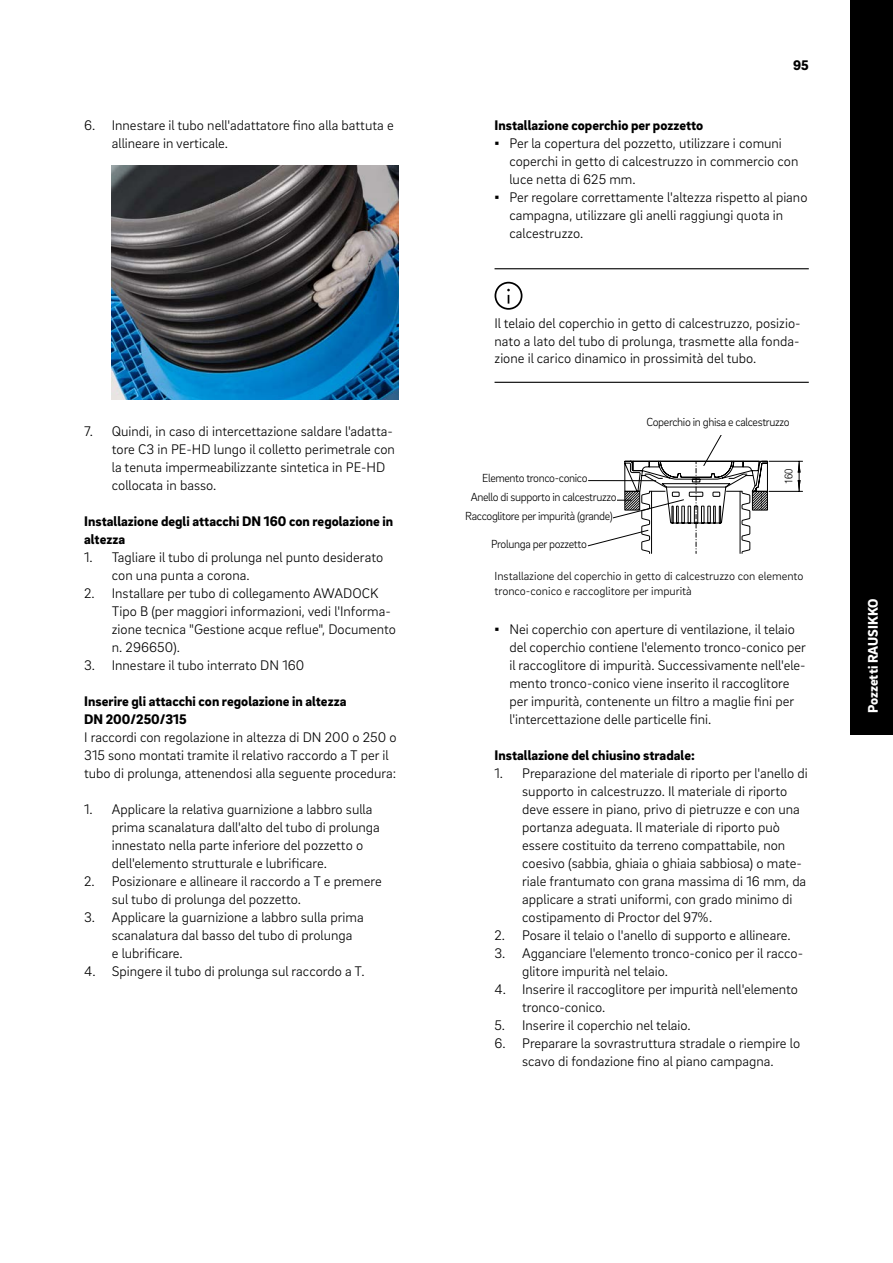
<style>
.page{position:relative;width:893px;height:1263px;background:#fff}
.page>*{position:absolute;margin:0;border:0;box-sizing:border-box;transform-origin:0 0}
._16__Body_text_-_9_5{font:300 14.25px/18px "Brix Sans";color:#000}
.RT__Subline_-_9_5pt{font:900 14.25px/18px "Brix Sans";color:#000}
._46__Info_text_-_9_5{font:300 14.25px/17.9px "Brix Sans";color:#000;text-align:justify}
.t1{font:900 14.25px "Brix Sans";color:#fff}
.MP__Page_numbers_RT{font:900 14.25px "Brix Sans";color:#000}
._30__Caption_-_8pt{font:300 12px "Brix Sans";letter-spacing:-.03em;color:#000}
._30__Caption_-_8pt-2{font:300 12px/15px "Brix Sans";color:#000}
.t2{font:300 condensed 10.95px "Helvetica Neue LT Com";color:#000}
.s1{font-family:"Arial";font-weight:400}
</style>
<div class="page">
<hr style="left:495px;top:268px;width:314px;height:1px;background:#000">
<hr style="left:495px;top:382px;width:314px;height:1px;background:#000">
<img style="left:112px;top:166px;width:286px;height:234px">
<svg style="left:495px;top:282px;width:27px;height:28px"></svg>
<hr style="left:799px;top:461px;width:1px;height:30px;background:#000">
<hr style="left:769px;top:461px;width:33px;height:1px;background:#000">
<hr style="left:769px;top:491px;width:33px;height:1px;background:#000">
<svg style="left:798px;top:462px;width:2px;height:10px"></svg>
<svg style="left:798px;top:480px;width:2px;height:11px"></svg>
<svg style="left:588px;top:435px;width:180px;height:119px"></svg>
<div style="left:465px;top:491px;width:152px;height:18px;background:#fff"></div>
<div style="left:455px;top:510px;width:158px;height:18px;background:#fff"></div>
<div style="left:850px;top:0;width:43px;height:734px;background:#000"></div>
<p class="_16__Body_text_-_9_5" style="left:112px;top:115px;width:283px;text-indent:-28px">6. Innestare il tubo nell'adattatore fino alla battuta e allineare in verticale.</p>
<p class="_16__Body_text_-_9_5" style="left:112px;top:421px;width:285px;text-indent:-28px">7. Quindi, in caso di intercettazione saldare l'adatta&shy;tore C3 in PE-HD lungo il colletto perimetrale con la tenuta impermeabilizzante sintetica in PE-HD collocata in basso.</p>
<p class="RT__Subline_-_9_5pt" style="left:84px;top:511px;width:311px">Installazione degli attacchi DN 160 con regolazione in altezza</p>
<p class="_16__Body_text_-_9_5" style="left:112px;top:547px;width:273px;text-indent:-28px">1. Tagliare il tubo di prolunga nel punto desiderato con una punta a corona.</p>
<p class="_16__Body_text_-_9_5" style="left:112px;top:583px;width:286px;text-indent:-28px">2. Installare per tubo di collegamento AWADOCK Tipo B (per maggiori informazioni, vedi l'Informa&shy;zione tecnica "Gestione acque reflue", Documento n. 296650).</p>
<p class="_16__Body_text_-_9_5" style="left:84px;top:655px;width:222px">3. Innestare il tubo interrato DN 160</p>
<p class="RT__Subline_-_9_5pt" style="left:84px;top:691px;width:264px">Inserire gli attacchi con regolazione in altezza<br>DN 200/250/315</p>
<p class="_16__Body_text_-_9_5" style="left:84px;top:727px;width:314px">I raccordi con regolazione in altezza di DN 200 o 250 o<br>315 sono montati tramite il relativo raccordo a T per il tubo di prolunga, attenendosi alla seguente procedura:</p>
<p class="_16__Body_text_-_9_5" style="left:112px;top:799px;width:270px;text-indent:-28px">1. Applicare la relativa guarnizione a labbro sulla prima scanalatura dall'alto del tubo di prolunga innestato nella parte inferiore del pozzetto o dell'elemento strutturale e lubrificare.</p>
<p class="_16__Body_text_-_9_5" style="left:112px;top:871px;width:271px;text-indent:-28px">2. Posizionare e allineare il raccordo a T e premere sul tubo di prolunga del pozzetto.</p>
<p class="_16__Body_text_-_9_5" style="left:112px;top:907px;width:253px;text-indent:-28px">3. Applicare la guarnizione a labbro sulla prima scanalatura dal basso del tubo di prolunga<br>e lubrificare.</p>
<p class="_16__Body_text_-_9_5" style="left:84px;top:961px;width:282px">4. Spingere il tubo di prolunga sul raccordo a T.</p>
<p class="MP__Page_numbers_RT" style="left:793px;top:56px;width:17px">95</p>
<p class="RT__Subline_-_9_5pt" style="left:495px;top:115px;width:210px">Installazione coperchio per pozzetto</p>
<p class="_16__Body_text_-_9_5" style="left:509px;top:133px;width:290px;text-indent:-15px"><span class="s1">▪</span> Per la copertura del pozzetto, utilizzare i comuni coperchi in getto di calcestruzzo in commercio con luce netta di 625 mm.</p>
<p class="_16__Body_text_-_9_5" style="left:509px;top:187px;width:300px;text-indent:-15px"><span class="s1">▪</span> Per regolare correttamente l'altezza rispetto al piano campagna, utilizzare gli anelli raggiungi quota in calcestruzzo.</p>
<p class="_46__Info_text_-_9_5" style="left:495px;top:313px;width:308px">Il telaio del coperchio in getto di calcestruzzo, posizio&shy;nato a lato del tubo di prolunga, trasmette alla fonda&shy;zione il carico dinamico in prossimità del tubo.</p>
<p class="_30__Caption_-_8pt" style="left:482px;top:470px;width:107px">Elemento tronco-conico</p>
<p class="_30__Caption_-_8pt" style="left:471px;top:489px;width:147px">Anello di supporto in calcestruzzo</p>
<p class="_30__Caption_-_8pt" style="left:465px;top:508px;width:149px">Raccoglitore per impurità (grande)</p>
<p class="_30__Caption_-_8pt" style="left:491px;top:536px;width:97px">Prolunga per pozzetto</p>
<p class="t2" style="left:502px;top:474px;width:55px">Einlauftrichter</p>
<p class="t2" style="left:502px;top:493px;width:67px">Betonauflagering</p>
<p class="t2" style="left:501px;top:517px;width:82px">Schmutzeimer (groß)</p>
<p class="t2" style="left:500px;top:538px;width:83px">Schachtverlängerung</p>
<p class="_30__Caption_-_8pt" style="left:646px;top:414px;width:145px">Coperchio in ghisa e calcestruzzo</p>
<p class="t2" style="left:689px;top:416px;width:70px">BEGU-Abdeckung</p>
<p class="t2" style="left:782px;top:484px;width:17px;rotate:-90deg">160</p>
<p class="_30__Caption_-_8pt-2" style="left:495px;top:568px;width:311px">Installazione del coperchio in getto di calcestruzzo con elemento tronco-conico e raccoglitore per impurità</p>
<p class="_16__Body_text_-_9_5" style="left:509px;top:619px;width:298px;text-indent:-15px"><span class="s1">▪</span> Nei coperchio con aperture di ventilazione, il telaio del coperchio contiene l'elemento tronco-conico per il raccoglitore di impurità. Successivamente nell'ele&shy;mento tronco-conico viene inserito il raccoglitore per impurità, contenente un filtro a maglie fini per l'intercettazione delle particelle fini.</p>
<p class="RT__Subline_-_9_5pt" style="left:495px;top:745px;width:202px">Installazione del chiusino stradale:</p>
<p class="_16__Body_text_-_9_5" style="left:522px;top:763px;width:287px;text-indent:-28px">1. Preparazione del materiale di riporto per l'anello di supporto in calcestruzzo. Il materiale di riporto deve essere in piano, privo di pietruzze e con una portanza adeguata. Il materiale di riporto può essere costituito da terreno compattabile, non coesivo (sabbia, ghiaia o ghiaia sabbiosa) o mate&shy;riale frantumato con grana massima di 16 mm, da applicare a strati uniformi, con grado minimo di costipamento di Proctor del 97%.</p>
<p class="_16__Body_text_-_9_5" style="left:495px;top:925px;width:298px">2. Posare il telaio o l'anello di supporto e allineare.</p>
<p class="_16__Body_text_-_9_5" style="left:522px;top:943px;width:282px;text-indent:-28px">3. Agganciare l'elemento tronco-conico per il racco&shy;glitore impurità nel telaio.</p>
<p class="_16__Body_text_-_9_5" style="left:522px;top:979px;width:277px;text-indent:-28px">4. Inserire il raccoglitore per impurità nell'elemento tronco-conico.</p>
<p class="_16__Body_text_-_9_5" style="left:495px;top:1015px;width:198px">5. Inserire il coperchio nel telaio.</p>
<p class="_16__Body_text_-_9_5" style="left:495px;top:1033px;width:307px;text-align:center">6. Preparare la sovrastruttura stradale o riempire lo scavo di fondazione fino al piano campagna.</p>
<p class="t1" style="left:864px;top:713px;width:116px;rotate:-90deg">Pozzetti RAUSIKKO</p>
</div>
